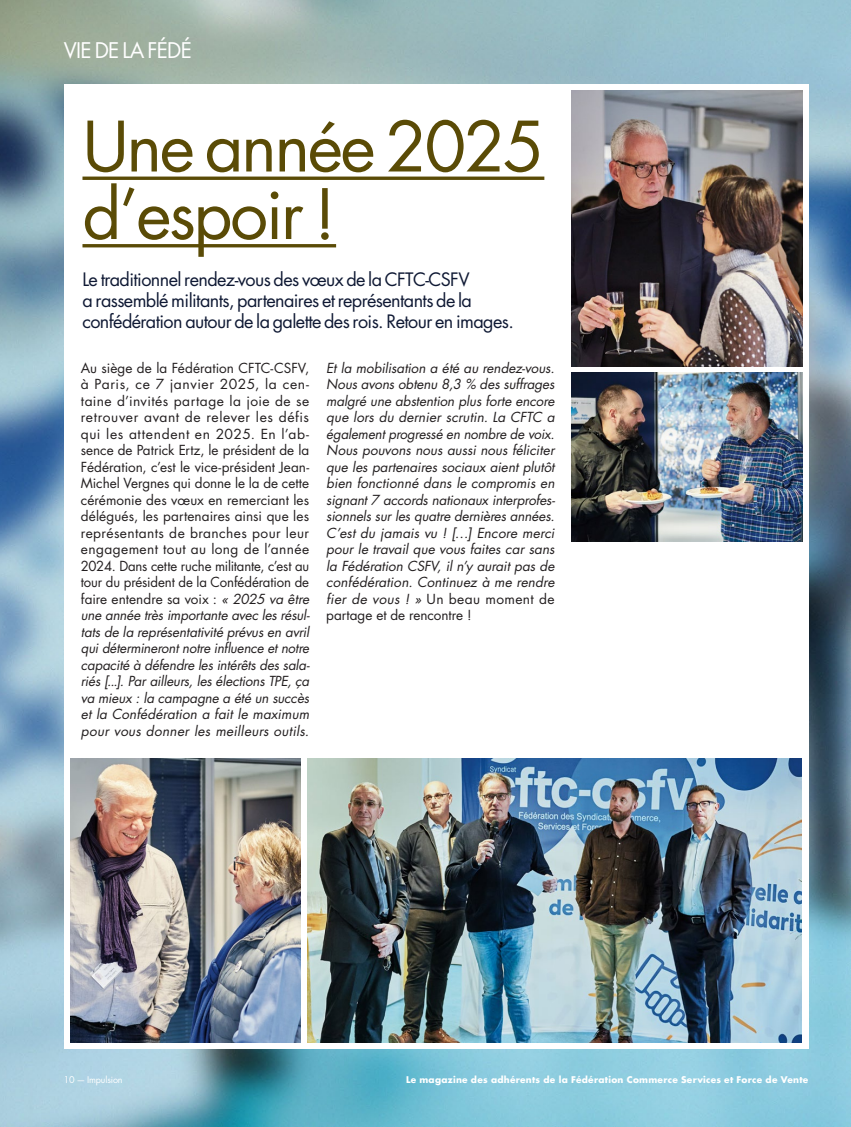
<style>
.page{position:relative;width:851px;height:1127px;background:#fff}
.page>*{position:absolute;margin:0;border:0;box-sizing:border-box;transform-origin:0 0}
.t1{font:67.5px/67.5px "Futura Std";letter-spacing:-.035em;color:#5a4b06}
.t2{font:21px "Futura Std";letter-spacing:-.035em;color:#fff}
.t3{font:18px/21px "Futura Std";letter-spacing:-.035em;color:#0f1934}
.t4{font:13.5px/16.5px "Futura Std";letter-spacing:-.005em;color:#231f20;text-align:justify}
.t5{font:italic 13.5px/16.5px "Futura Std";letter-spacing:.005em;color:#231f20;text-align:justify}
.t6{font:700 9px "Futura Std";letter-spacing:.03em;color:#fff}
.t7{font:9px "Futura Std";letter-spacing:-.015em;color:#fff}
.s1{font-style:italic}
.s2{font-style:normal}
</style>
<div class="page">
<img style="left:0;top:0;width:850px;height:1127px">
<div style="left:64px;top:84px;width:744px;height:965px;background:#fff"></div>
<hr style="left:82px;top:177px;width:462px;height:3px;background:#5a4b06">
<hr style="left:82px;top:244px;width:254px;height:3px;background:#5a4b06">
<img style="left:571px;top:91px;width:230px;height:275px">
<img style="left:571px;top:373px;width:230px;height:168px">
<img style="left:307px;top:758px;width:494px;height:285px">
<img style="left:70px;top:758px;width:230px;height:285px">
<h2 class="t2" style="left:64px;top:37px;width:130px">VIE DE LA FÉDÉ</h2>
<h1 class="t1" style="left:82px;top:114px;width:463px">Une année 2025 d’espoir !</h1>
<h3 class="t3" style="left:82px;top:269px;width:433px">Le traditionnel rendez-vous des vœux de la CFTC-CSFV<br>a rassemblé militants, partenaires et représentants de la confédération autour de la galette des rois. Retour en images.</h3>
<p class="t4" style="left:81px;top:359px;width:230px">Au siège de la Fédération CFTC-CSFV, à Paris, ce 7 janvier 2025, la cen&shy;taine d’invités partage la joie de se retrouver avant de relever les défis qui les attendent en 2025. En l’ab&shy;sence de Patrick Ertz, le président de la Fédération, c’est le vice-président Jean-Michel Vergnes qui donne le la de cette cérémonie des vœux en remerciant les délégués, les partenaires ainsi que les représentants de branches pour leur engagement tout au long de l’année 2024. Dans cette ruche militante, c’est au tour du président de la Confédération de faire entendre sa voix : <span class="s1">« 2025 va être une année très importante avec les résul&shy;tats de la représentativité prévus en avril qui détermineront notre influence et notre capacité à défendre les intérêts des sala&shy;riés [...]. Par ailleurs, les élections TPE, ça va mieux : la campagne a été un succès et la Confédération a fait le maximum pour vous donner les meilleurs outils.</span></p>
<p class="t5" style="left:326px;top:359px;width:230px">Et la mobilisation a été au rendez-vous.<br>Nous avons obtenu 8,3 % des suffrages malgré une abstention plus forte encore que lors du dernier scrutin. La CFTC a également progressé en nombre de voix.<br>Nous pouvons nous aussi nous féliciter que les partenaires sociaux aient plutôt bien fonctionné dans le compromis en signant 7 accords nationaux interprofes&shy;sionnels sur les quatre dernières années.<br>C’est du jamais vu ! […] Encore merci pour le travail que vous faites car sans la Fédération CSFV, il n’y aurait pas de confédération. Continuez à me rendre fier de vous ! » <span class="s2">Un beau moment de partage et de rencontre !</span></p>
<p class="t7" style="left:64px;top:1074px;width:60px">10 — Impulsion</p>
<p class="t6" style="left:406px;top:1074px;width:404px">Le magazine des adhérents de la Fédération Commerce Services et Force de Vente</p>
</div>
